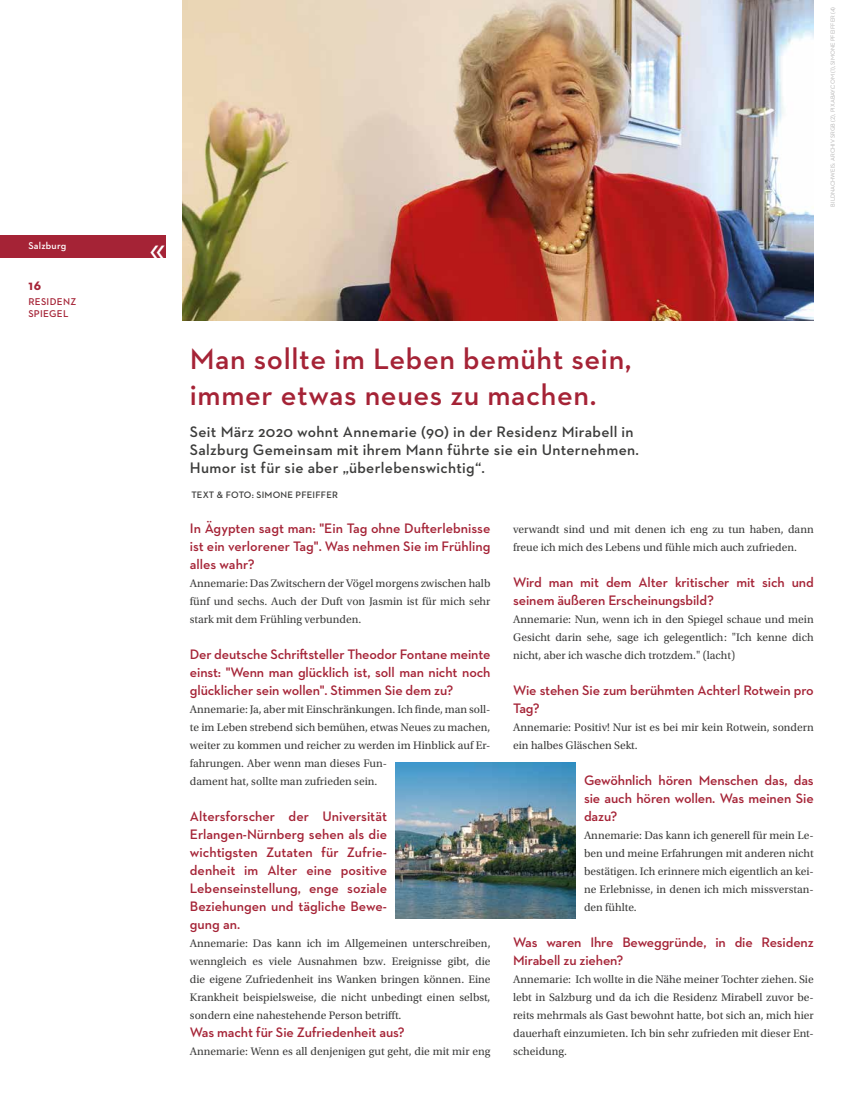
<style>
.page{position:relative;width:842px;height:1106px;background:#fff}
.page>*{position:absolute;margin:0;border:0;box-sizing:border-box;transform-origin:0 0}
.t1{font:600 30px/36px "Neutraface 2 Text";letter-spacing:.02em;color:#a52336}
.t2{font:600 15.5px/18px "Neutraface 2 Text";letter-spacing:.02em;color:#3c3c3b}
.t3{font:600 14px/18px "Neutraface 2 Text";letter-spacing:-.01em;color:#a52336;text-align:justify}
.t4{font:700 14px "Neutraface 2 Text";color:#a52336}
.t5{font:11.5px/18px "Utopia Std";color:#3c3c3b;text-align:justify}
.t6{font:600 10px/12px "Neutraface 2 Text";letter-spacing:.03em;color:#a52336}
.t7{font:600 10px "Neutraface 2 Text";letter-spacing:.02em;color:#fff}
.t8{font:600 9.5px "Neutraface 2 Text";letter-spacing:.02em;color:#3c3c3b}
.t9{font:6px "Neutraface 2 Text";color:#b3b2b2}
</style>
<div class="page">
<div style="left:0;top:235px;width:166px;height:22px;background:#a52336"></div>
<img style="left:183px;top:0;width:631px;height:320px">
<img style="left:396px;top:762px;width:179px;height:156px">
<svg style="left:151px;top:257px;width:14px;height:1px"></svg>
<p class="t7" style="left:28px;top:240px;width:39px">Salzburg</p>
<p class="t4" style="left:28px;top:276px;width:14px">16</p>
<p class="t6" style="left:28px;top:295px;width:49px">RESIDENZ<br>SPIEGEL</p>
<p class="t9" style="left:829px;top:206px;width:201px;rotate:-90deg">BILDNACHWEIS: ARCHIV SRGB (2), PIXABAY.COM (1), SIMONE PFEIFFER (4)</p>
<h1 class="t1" style="left:190px;top:341px;width:443px">Man sollte im Leben bemüht sein, immer etwas neues zu machen.</h1>
<h2 class="t2" style="left:190px;top:422px;width:451px">Seit März 2020 wohnt Annemarie (90) in der Residenz Mirabell in<br>Salzburg Gemeinsam mit ihrem Mann führte sie ein Unternehmen.<br>Humor ist für sie aber „überlebenswichtig“.</h2>
<p class="t8" style="left:191px;top:489px;width:148px">TEXT &amp; FOTO: SIMONE PFEIFFER</p>
<p class="t3" style="left:190px;top:518px;width:302px">In Ägypten sagt man: "Ein Tag ohne Dufterlebnisse ist ein verlorener Tag". Was nehmen Sie im Frühling alles wahr?</p>
<p class="t5" style="left:190px;top:574px;width:302px">Annemarie: Das Zwitschern der Vögel morgens zwischen halb fünf und sechs. Auch der Duft von Jasmin ist für mich sehr stark mit dem Frühling verbunden.</p>
<p class="t3" style="left:190px;top:644px;width:302px">Der deutsche Schriftsteller Theodor Fontane meinte einst: "Wenn man glücklich ist, soll man nicht noch glücklicher sein wollen". Stimmen Sie dem zu?</p>
<p class="t5" style="left:190px;top:700px;width:302px;text-align:left">Annemarie: Ja, aber mit Einschränkungen. Ich finde, man soll&shy;te im Leben strebend sich bemühen, etwas Neues zu machen, weiter zu kommen und reicher zu werden im Hinblick auf Er&shy;fahrungen. Aber wenn man dieses Fun-<br>dament hat, sollte man zufrieden sein.</p>
<p class="t3" style="left:190px;top:806px;width:199px">Altersforscher der Universität Erlangen-Nürnberg sehen als die wichtigsten Zutaten für Zufrie&shy;denheit im Alter eine positive Lebenseinstellung, enge soziale Beziehungen und tägliche Bewe&shy;gung an.</p>
<p class="t5" style="left:190px;top:934px;width:302px">Annemarie: Das kann ich im Allgemeinen unterschreiben, wenngleich es viele Ausnahmen bzw. Ereignisse gibt, die die eigene Zufriedenheit ins Wanken bringen können. Eine Krankheit beispielsweise, die nicht unbedingt einen selbst, sondern eine nahestehende Person betrifft.</p>
<p class="t3" style="left:190px;top:1022px;width:216px">Was macht für Sie Zufriedenheit aus?</p>
<p class="t5" style="left:190px;top:1042px;width:302px">Annemarie: Wenn es all denjenigen gut geht, die mit mir eng</p>
<p class="t5" style="left:513px;top:520px;width:302px">verwandt sind und mit denen ich eng zu tun haben, dann freue ich mich des Lebens und fühle mich auch zufrieden.</p>
<p class="t3" style="left:513px;top:572px;width:302px">Wird man mit dem Alter kritischer mit sich und seinem äußeren Erscheinungsbild?</p>
<p class="t5" style="left:513px;top:610px;width:302px">Annemarie: Nun, wenn ich in den Spiegel schaue und mein Gesicht darin sehe, sage ich gelegentlich: "Ich kenne dich nicht, aber ich wasche dich trotzdem." (lacht)</p>
<p class="t3" style="left:513px;top:680px;width:302px">Wie stehen Sie zum berühmten Achterl Rotwein pro<br>Tag?</p>
<p class="t5" style="left:513px;top:718px;width:302px">Annemarie: Positiv! Nur ist es bei mir kein Rotwein, sondern ein halbes Gläschen Sekt.</p>
<p class="t3" style="left:584px;top:770px;width:231px">Gewöhnlich hören Menschen das, das sie auch hören wollen. Was meinen Sie dazu?</p>
<p class="t5" style="left:584px;top:826px;width:231px">Annemarie: Das kann ich generell für mein Le&shy;ben und meine Erfahrungen mit anderen nicht bestätigen. Ich erinnere mich eigentlich an kei&shy;ne Erlebnisse, in denen ich mich missverstan&shy;den fühlte.</p>
<p class="t3" style="left:513px;top:932px;width:302px">Was waren Ihre Beweggründe, in die Residenz<br>Mirabell zu ziehen?</p>
<p class="t5" style="left:513px;top:970px;width:302px">Annemarie: Ich wollte in die Nähe meiner Tochter ziehen. Sie lebt in Salzburg und da ich die Residenz Mirabell zuvor be&shy;reits mehrmals als Gast bewohnt hatte, bot sich an, mich hier dauerhaft einzumieten. Ich bin sehr zufrieden mit dieser Ent&shy;scheidung.</p>
</div>
